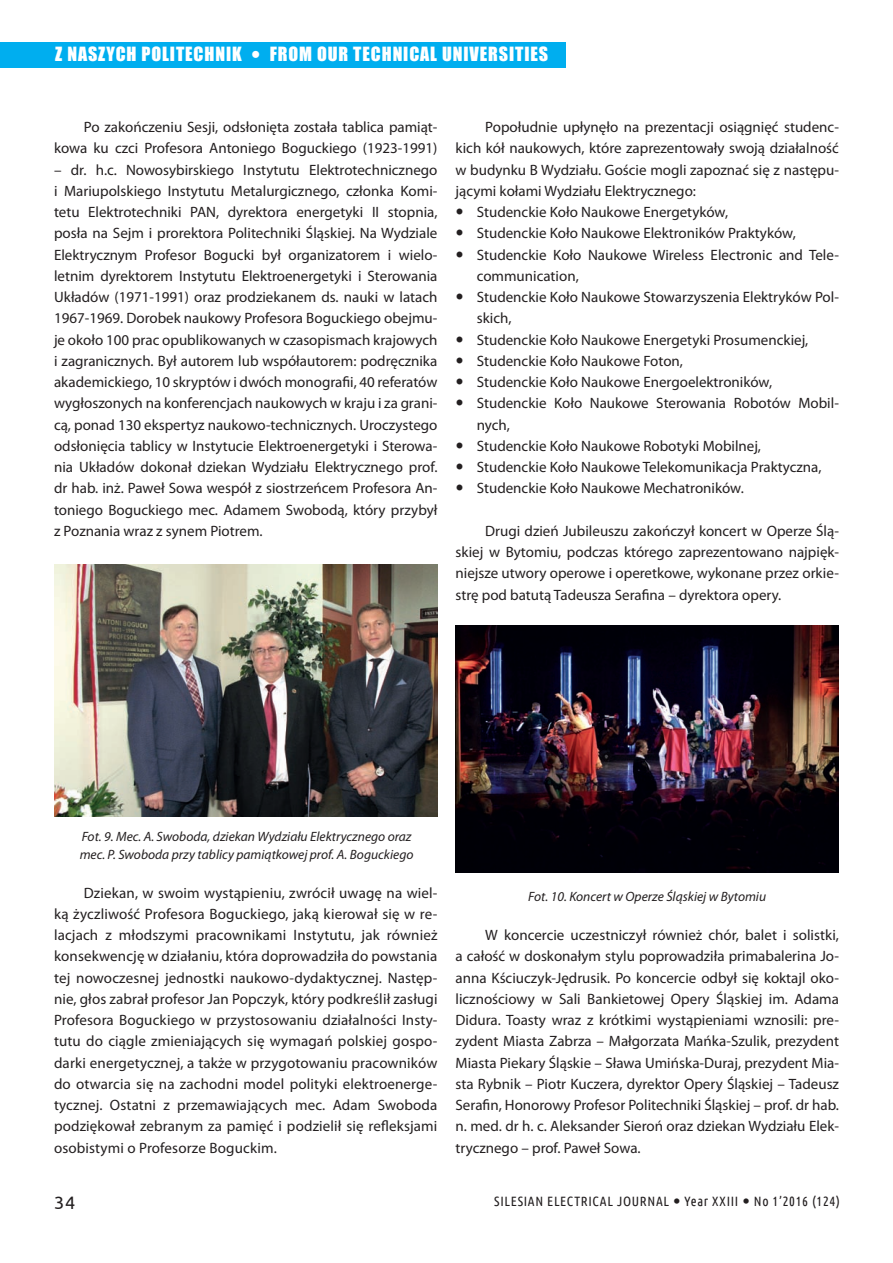
<style>
.page{position:relative;width:893px;height:1263px;background:#fff}
.page>*{position:absolute;margin:0;border:0;box-sizing:border-box;transform-origin:0 0}
.t1{font:18px "Impact";letter-spacing:.05em;color:#fff}
.t2{font:18px "Ubuntu";color:#231f20}
.t3{font:15px/21.3px "Myriad Pro";color:#231f20;text-align:justify}
.t4{font:italic 13.5px/18px "Myriad Pro";color:#231f20}
.t5{font:13.5px "Ubuntu Condensed";letter-spacing:.05em;color:#231f20}
</style>
<div class="page">
<div style="left:0;top:42px;width:566px;height:26px;background:#00aeef"></div>
<img style="left:54px;top:564px;width:384px;height:252px">
<img style="left:455px;top:625px;width:384px;height:247px">
<p class="t1" style="left:55px;top:40px;width:350px">Z NASZYCH POLITECHNIK POWER ENGINEERING</p>
<p class="t1" style="left:270px;top:40px;width:280px">FROM OUR TECHNICAL UNIVERSITIES</p>
<p class="t1" style="left:54px;top:41px;width:163px">ELEKTROENERGE YKA</p>
<p class="t3" style="left:54px;top:116px;width:385px;text-align:right">Po zakończeniu Sesji, odsłonięta została tablica pamiąt&shy;kowa ku czci Profesora Antoniego Boguckiego (1923-1991)</p>
<p class="t3" style="left:54px;top:159px;width:385px">– dr. h.c. Nowosybirskiego Instytutu Elektrotechnicznego i Mariupolskiego Instytutu Metalurgicznego, członka Komi&shy;tetu Elektrotechniki PAN, dyrektora energetyki II stopnia, posła na Sejm i prorektora Politechniki Śląskiej. Na Wydziale Elektrycznym Profesor Bogucki był organizatorem i wielo&shy;letnim dyrektorem Instytutu Elektroenergetyki i Sterowania Układów (1971-1991) oraz prodziekanem ds. nauki w latach 1967-1969. Dorobek naukowy Profesora Boguckiego obejmu&shy;je około 100 prac opublikowanych w czasopismach krajowych i zagranicznych. Był autorem lub współautorem: podręcznika akademickiego, 10 skryptów i dwóch monografii, 40 referatów wygłoszonych na konferencjach naukowych w kraju i za grani&shy;cą, ponad 130 ekspertyz naukowo-technicznych. Uroczystego odsłonięcia tablicy w Instytucie Elektroenergetyki i Sterowa&shy;nia Układów dokonał dziekan Wydziału Elektrycznego prof. dr hab. inż. Paweł Sowa wespół z siostrzeńcem Profesora An&shy;toniego Boguckiego mec. Adamem Swobodą, który przybył z Poznania wraz z synem Piotrem.</p>
<p class="t3" style="left:485px;top:116px;width:355px">Popołudnie upłynęło na prezentacji osiągnięć studenc-</p>
<p class="t3" style="left:455px;top:137px;width:385px">kich kół naukowych, które zaprezentowały swoją działalność</p>
<p class="t3" style="left:455px;top:159px;width:385px">w budynku B Wydziału. Goście mogli zapoznać się z następu-</p>
<p class="t3" style="left:455px;top:180px;width:242px">jącymi kołami Wydziału Elektrycznego:</p>
<p class="t3" style="left:477px;top:201px;width:253px">Studenckie Koło Naukowe Energetyków,</p>
<p class="t3" style="left:477px;top:222px;width:320px">Studenckie Koło Naukowe Elektroników Praktyków,</p>
<p class="t3" style="left:477px;top:244px;width:364px">Studenckie Koło Naukowe Wireless Electronic and Tele-</p>
<p class="t3" style="left:477px;top:265px;width:104px">communication,</p>
<p class="t3" style="left:477px;top:286px;width:364px">Studenckie Koło Naukowe Stowarzyszenia Elektryków Pol-</p>
<p class="t3" style="left:477px;top:307px;width:36px">skich,</p>
<p class="t3" style="left:477px;top:329px;width:333px">Studenckie Koło Naukowe Energetyki Prosumenckiej,</p>
<p class="t3" style="left:477px;top:350px;width:208px">Studenckie Koło Naukowe Foton,</p>
<p class="t3" style="left:477px;top:371px;width:297px">Studenckie Koło Naukowe Energoelektroników,</p>
<p class="t3" style="left:477px;top:392px;width:364px">Studenckie Koło Naukowe Sterowania Robotów Mobil-</p>
<p class="t3" style="left:477px;top:414px;width:35px">nych,</p>
<p class="t3" style="left:477px;top:435px;width:286px">Studenckie Koło Naukowe Robotyki Mobilnej,</p>
<p class="t3" style="left:477px;top:456px;width:346px">Studenckie Koło Naukowe Telekomunikacja Praktyczna,</p>
<p class="t3" style="left:477px;top:477px;width:269px">Studenckie Koło Naukowe Mechatroników.</p>
<p class="t3" style="left:455px;top:520px;width:385px;text-indent:30px">Drugi dzień Jubileuszu zakończył koncert w Operze Ślą&shy;skiej w Bytomiu, podczas którego zaprezentowano najpięk&shy;niejsze utwory operowe i operetkowe, wykonane przez orkie&shy;strę pod batutą Tadeusza Serafina – dyrektora opery.</p>
<p class="t4" style="left:80px;top:828px;width:335px">Fot. 9. Mec. A. Swoboda, dziekan Wydziału Elektrycznego oraz mec. P. Swoboda przy tablicy pamiątkowej prof. A. Boguckiego</p>
<p class="t3" style="left:54px;top:881px;width:385px;text-indent:30px">Dziekan, w swoim wystąpieniu, zwrócił uwagę na wiel&shy;ką życzliwość Profesora Boguckiego, jaką kierował się w re&shy;lacjach z młodszymi pracownikami Instytutu, jak również konsekwencję w działaniu, która doprowadziła do powstania tej nowoczesnej jednostki naukowo-dydaktycznej. Następ&shy;nie, głos zabrał profesor Jan Popczyk, który podkreślił zasługi Profesora Boguckiego w przystosowaniu działalności Insty&shy;tutu do ciągle zmieniających się wymagań polskiej gospo&shy;darki energetycznej, a także w przygotowaniu pracowników do otwarcia się na zachodni model polityki elektroenerge&shy;tycznej. Ostatni z przemawiających mec. Adam Swoboda podziękował zebranym za pamięć i podzielił się refleksjami osobistymi o Profesorze Boguckim.</p>
<p class="t4" style="left:528px;top:887px;width:239px">Fot. 10. Koncert w Operze Śląskiej w Bytomiu</p>
<p class="t3" style="left:455px;top:924px;width:385px;text-indent:30px">W koncercie uczestniczył również chór, balet i solistki, a całość w doskonałym stylu poprowadziła primabalerina Jo&shy;anna Kściuczyk-Jędrusik. Po koncercie odbył się koktajl oko&shy;licznościowy w Sali Bankietowej Opery Śląskiej im. Adama Didura. Toasty wraz z krótkimi wystąpieniami wznosili: pre&shy;zydent Miasta Zabrza – Małgorzata Mańka-Szulik, prezydent Miasta Piekary Śląskie – Sława Umińska-Duraj, prezydent Mia&shy;sta Rybnik – Piotr Kuczera, dyrektor Opery Śląskiej – Tadeusz Serafin, Honorowy Profesor Politechniki Śląskiej – prof. dr hab. n. med. dr h. c. Aleksander Sieroń oraz dziekan Wydziału Elek&shy;trycznego – prof. Paweł Sowa.</p>
<p class="t2" style="left:54px;top:1192px;width:23px">34</p>
<p class="t5" style="left:494px;top:1192px;width:347px">SILESIAN ELECTRICAL JOURNAL Year XXIII No 1’2016 (124)</p>
</div>
